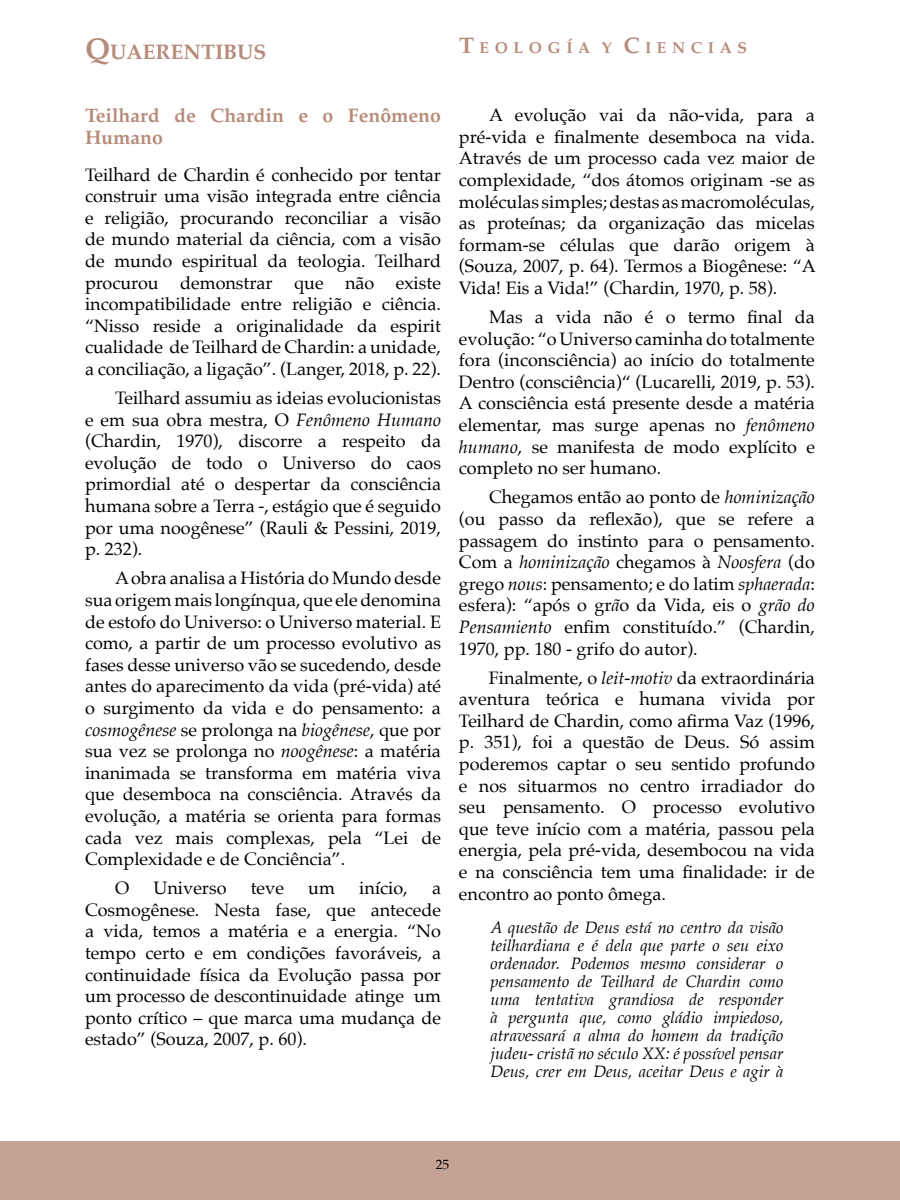
<style>
.page{position:relative;width:900px;height:1200px;background:#fff}
.page>*{position:absolute;margin:0;border:0;box-sizing:border-box;transform-origin:0 0}
.t1{font:700 21px "Palatino";color:#b68b7a}
.t2{font:700 19.5px/21.6px "Palatino";color:#b68b7a}
.t3{font:18px/21.6px "Palatino";color:#000001;text-align:justify}
.t4{font:italic 16.5px/18px "Palatino";color:#000001;text-align:justify}
.t5{font:700 15.75px "Palatino";letter-spacing:.355em;color:#b68b7a}
.t6{font:13.5px "Palatino";color:#000001}
.s1{font-size:30px}
.s2{font-size:22.5px}
.s3{font-style:italic}
</style>
<div class="page">
<div style="left:0;top:1142px;width:900px;height:58px;background:#c4a294"></div>
<p class="t1" style="left:85px;top:34px;width:183px"><span class="s1">Q</span>UAERENTIBUS</p>
<p class="t5" style="left:459px;top:34px;width:290px"><span class="s2">T</span> EOLOGÍA Y <span class="s2">C</span> IENCIAS</p>
<p class="t2" style="left:85px;top:104px;width:357px">Teilhard de Chardin e o Fenômeno<br>Humano</p>
<p class="t3" style="left:85px;top:164px;width:357px">Teilhard de Chardin é conhecido por tentar construir uma visão integrada entre ciência e religião, procurando reconciliar a visão de mundo material da ciência, com a visão de mundo espiritual da teologia. Teilhard procurou demonstrar que não existe incompatibilidade entre religião e ciência. “Nisso reside a originalidade da espirit cualidade de Teilhard de Chardin: a unidade, a conciliação, a ligação”. (Langer, 2018, p. 22).</p>
<p class="t3" style="left:85px;top:387px;width:357px;text-indent:30px">Teilhard assumiu as ideias evolucionistas e em sua obra mestra, O <span class="s3">Fenômeno Humano </span>(Chardin, 1970), discorre a respeito da evolução de todo o Universo do caos primordial até o despertar da consciência humana sobre a Terra -, estágio que é seguido por uma noogênese” (Rauli &amp; Pessini, 2019, p. 232).</p>
<p class="t3" style="left:85px;top:567px;width:357px;text-indent:30px">A obra analisa a História do Mundo desde sua origem mais longínqua, que ele denomina de estofo do Universo: o Universo material. E como, a partir de um processo evolutivo as fases desse universo vão se sucedendo, desde antes do aparecimento da vida (pré-vida) até o surgimento da vida e do pensamento: a <span class="s3">cosmogênese</span> se prolonga na <span class="s3">biogênese</span>, que por sua vez se prolonga no <span class="s3">noogênese</span>: a matéria inanimada se transforma em matéria viva que desemboca na consciência. Através da evolução, a matéria se orienta para formas cada vez mais complexas, pela “Lei de Complexidade e de Conciência”.</p>
<p class="t3" style="left:115px;top:877px;width:16px">O</p>
<p class="t3" style="left:153px;top:877px;width:75px">Universo</p>
<p class="t3" style="left:251px;top:877px;width:35px">teve</p>
<p class="t3" style="left:308px;top:877px;width:28px">um</p>
<p class="t3" style="left:359px;top:877px;width:50px">início,</p>
<p class="t3" style="left:85px;top:877px;width:357px;text-indent:347px">a Cosmogênese. Nesta fase, que antecede a vida, temos a matéria e a energia. “No tempo certo e em condições favoráveis, a continuidade física da Evolução passa por um processo de descontinuidade atinge um ponto crítico – que marca uma mudança de estado” (Souza, 2007, p. 60).</p>
<p class="t3" style="left:459px;top:104px;width:358px;text-indent:30px">A evolução vai da não-vida, para a pré-vida e finalmente desemboca na vida.<br>Através de um processo cada vez maior de complexidade, “dos átomos originam -se as moléculas simples; destas as macromoléculas, as proteínas; da organização das micelas formam-se células que darão origem à (Souza, 2007, p. 64). Termos a Biogênese: “A Vida! Eis a Vida!” (Chardin, 1970, p. 58).</p>
<p class="t3" style="left:459px;top:306px;width:357px;text-indent:30px">Mas a vida não é o termo final da evolução: “o Universo caminha do totalmente fora (inconsciência) ao início do totalmente Dentro (consciência)“ (Lucarelli, 2019, p. 53).<br>A consciência está presente desde a matéria elementar, mas surge apenas no <span class="s3">fenômeno humano</span>, se manifesta de modo explícito e completo no ser humano.</p>
<p class="t3" style="left:459px;top:486px;width:358px;text-indent:30px">Chegamos então ao ponto de <span class="s3">hominização </span>(ou passo da reflexão), que se refere a passagem do instinto para o pensamento.<br>Com a <span class="s3">hominização</span> chegamos à <span class="s3">Noosfera</span> (do grego <span class="s3">nous</span>: pensamento; e do latim <span class="s3">sphaerada</span>: esfera): “após o gr<span class="s3">ã</span>o da Vida, eis o <span class="s3">grão do Pensamiento</span> enfim constituído.” (Chardin, 1970, pp. 180 - grifo do autor).</p>
<p class="t3" style="left:459px;top:667px;width:357px;text-indent:30px">Finalmente, o <span class="s3">leit-motiv</span> da extraordinária aventura teórica e humana vivida por Teilhard de Chardin, como afirma Vaz (1996, p. 351), foi a questão de Deus. Só assim poderemos captar o seu sentido profundo e nos situarmos no centro irradiador do seu pensamento. O processo evolutivo que teve início com a matéria, passou pela energia, pela pré-vida, desembocou na vida e na consciência tem uma finalidade: ir de encontro ao ponto ômega.</p>
<p class="t4" style="left:490px;top:918px;width:294px">A questão de Deus está no centro da visão teilhardiana e é dela que parte o seu eixo ordenador. Podemos mesmo considerar o pensamento de Teilhard de Chardin como uma tentativa grandiosa de responder à pergunta que, como gládio impiedoso, atravessará a alma do homem da tradição judeu- cristã no século XX: é possível pensar Deus, crer em Deus, aceitar Deus e agir à</p>
<p class="t6" style="left:436px;top:1153px;width:15px">25</p>
</div>
